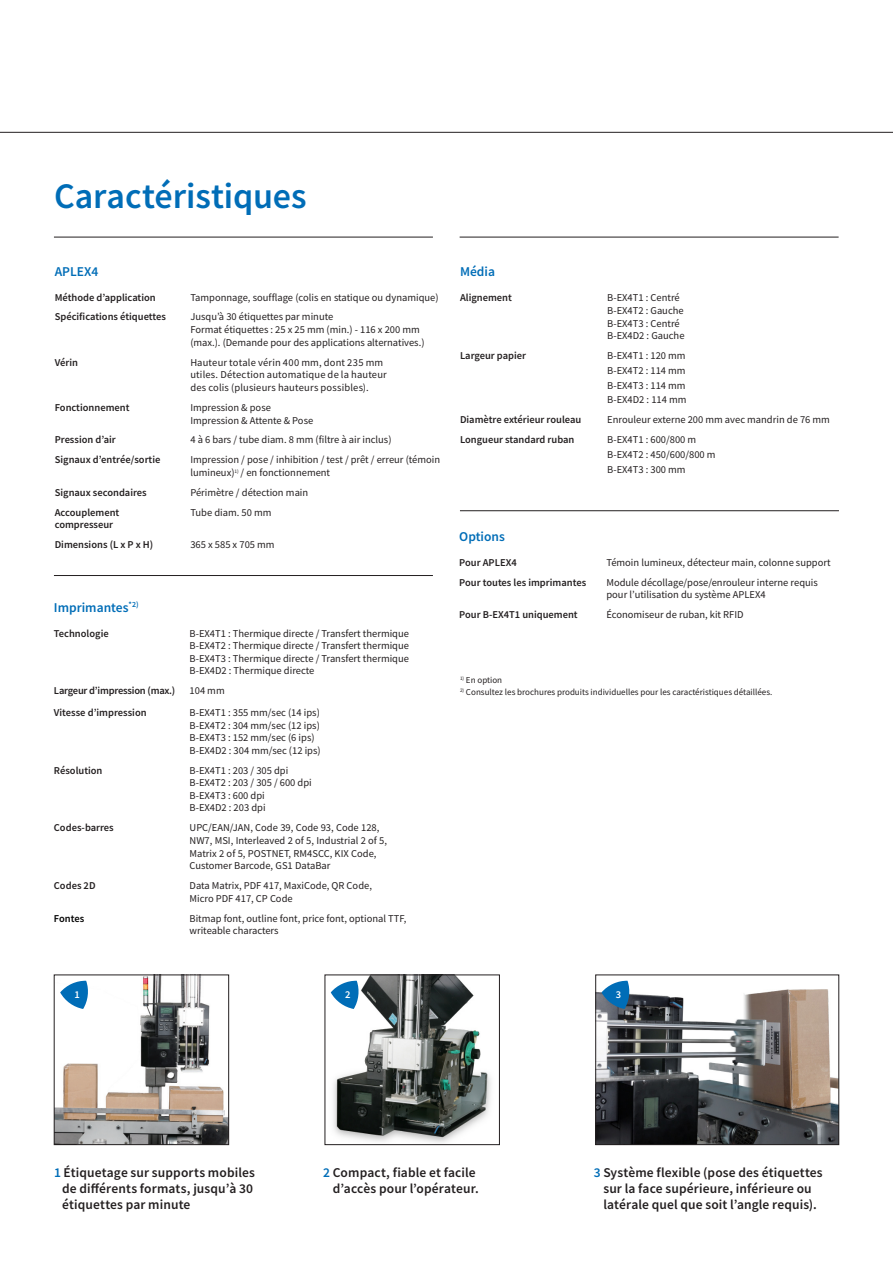
<style>
.page{position:relative;width:893px;height:1263px;background:#fff}
.page>*{position:absolute;margin:0;border:0;box-sizing:border-box;transform-origin:0 0}
.Section_title_gradient{font:500 36px "Toshiba Sans";letter-spacing:-.005em;color:#006db7}
.t1{font:500 13.5px/16.2px "Toshiba Sans";letter-spacing:.01em;color:#231f20;text-align:right}
.Table_section_tiltes{font:500 13.5px "Toshiba Sans";color:#006db7}
.Main_text_bullets_level_1{font:10.5px/12.6px "Toshiba Sans";color:#231f20}
.Table_text_Bold{font:10.5px/12.6px "Toshiba Sans";color:#231f20}
.Table_text_Bold-2{font:500 10.5px/12.6px "Toshiba Sans";color:#231f20}
.Table_text_Roman{font:10.5px/12.8px "Toshiba Sans";color:#231f20}
.Table_text_Bold-3{font:500 10.5px "Toshiba Sans";letter-spacing:-.02em;color:#231f20}
.Table_text_Bold-4{font:500 10.5px "Toshiba Sans";color:#000}
.t2{font:500 10.5px "Toshiba Sans";color:#fff}
.t3{font:9px "Toshiba Sans";color:#231f20}
.s1{color:#006db7}
</style>
<div class="page">
<hr style="left:0;top:132px;width:893px;height:1px;background:#231f20">
<hr style="left:54px;top:237px;width:379px;height:1px;background:#231f20">
<hr style="left:54px;top:575px;width:379px;height:1px;background:#231f20">
<hr style="left:460px;top:237px;width:379px;height:1px;background:#231f20">
<hr style="left:460px;top:510px;width:379px;height:1px;background:#231f20">
<img style="left:56px;top:977px;width:171px;height:166px">
<div style="left:54px;top:975px;width:175px;height:170px;border:1px solid #231f20"></div>
<svg style="left:60px;top:981px;width:29px;height:28px"></svg>
<img style="left:330px;top:977px;width:161px;height:166px">
<div style="left:325px;top:975px;width:175px;height:170px;border:1px solid #231f20"></div>
<svg style="left:331px;top:981px;width:29px;height:28px"></svg>
<img style="left:597px;top:980px;width:240px;height:163px">
<div style="left:595px;top:975px;width:244px;height:170px;border:1px solid #231f20"></div>
<svg style="left:601px;top:981px;width:30px;height:28px"></svg>
<p class="Section_title_gradient" style="left:54px;top:173px;width:254px">Caractéristiques</p>
<p class="Table_section_tiltes" style="left:55px;top:262px;width:45px">APLEX4</p>
<p class="Table_text_Bold-2" style="left:55px;top:291px;width:103px">Méthode d’application</p>
<p class="Main_text_bullets_level_1" style="left:190px;top:291px;width:250px">Tamponnage, soufflage (colis en statique ou dynamique)</p>
<p class="Table_text_Bold-2" style="left:55px;top:311px;width:113px">Spécifications étiquettes</p>
<p class="Table_text_Roman" style="left:190px;top:311px;width:144px">Jusqu’à 30 étiquettes par minute</p>
<p class="Table_text_Roman" style="left:190px;top:323px;width:236px">Format étiquettes : 25 x 25 mm (min.) - 116 x 200 mm (max.). (Demande pour des applications alternatives.)</p>
<p class="Table_text_Bold-2" style="left:55px;top:356px;width:25px">Vérin</p>
<p class="Main_text_bullets_level_1" style="left:190px;top:356px;width:198px">Hauteur totale vérin 400 mm, dont 235 mm utiles. Détection automatique de la hauteur des colis (plusieurs hauteurs possibles).</p>
<p class="Table_text_Bold-2" style="left:55px;top:401px;width:76px">Fonctionnement</p>
<p class="Table_text_Bold" style="left:190px;top:401px;width:82px">Impression &amp; pose</p>
<p class="Table_text_Bold" style="left:190px;top:414px;width:124px">Impression &amp; Attente &amp; Pose</p>
<p class="Table_text_Bold-2" style="left:55px;top:433px;width:63px">Pression d’air</p>
<p class="Main_text_bullets_level_1" style="left:190px;top:434px;width:203px">4 à 6 bars / tube diam. 8 mm (filtre à air inclus)</p>
<p class="Table_text_Bold-2" style="left:55px;top:453px;width:107px">Signaux d’entrée/sortie</p>
<p class="Table_text_Bold" style="left:190px;top:453px;width:251px">Impression / pose / inhibition / test / prêt / erreur (témoin lumineux)<sup>1)</sup> / en fonctionnement</p>
<p class="Table_text_Bold-2" style="left:55px;top:486px;width:94px">Signaux secondaires</p>
<p class="Main_text_bullets_level_1" style="left:190px;top:486px;width:119px">Périmètre / détection main</p>
<p class="Table_text_Bold-2" style="left:55px;top:506px;width:66px">Accouplement compresseur</p>
<p class="Main_text_bullets_level_1" style="left:190px;top:506px;width:83px">Tube diam. 50 mm</p>
<p class="Table_text_Bold-2" style="left:55px;top:538px;width:100px">Dimensions (L x P x H)</p>
<p class="Main_text_bullets_level_1" style="left:190px;top:538px;width:86px">365 x 585 x 705 mm</p>
<p class="Table_section_tiltes" style="left:54px;top:598px;width:86px">Imprimantes<sup>*2)</sup></p>
<p class="Table_text_Bold-2" style="left:54px;top:627px;width:56px">Technologie</p>
<p class="Table_text_Bold" style="left:190px;top:627px;width:221px">B-EX4T1 : Thermique directe / Transfert thermique</p>
<p class="Table_text_Bold" style="left:190px;top:639px;width:221px">B-EX4T2 : Thermique directe / Transfert thermique</p>
<p class="Table_text_Bold" style="left:190px;top:652px;width:221px">B-EX4T3 : Thermique directe / Transfert thermique</p>
<p class="Table_text_Bold" style="left:190px;top:665px;width:126px">B-EX4D2 : Thermique directe</p>
<p class="Table_text_Bold-3" style="left:54px;top:684px;width:123px">Largeur d’impression (max.)</p>
<p class="Table_text_Bold" style="left:190px;top:684px;width:37px">104 mm</p>
<p class="Table_text_Bold-2" style="left:54px;top:706px;width:94px">Vitesse d’impression</p>
<p class="Table_text_Bold" style="left:190px;top:706px;width:132px">B-EX4T1 : 355 mm/sec (14 ips)</p>
<p class="Table_text_Bold" style="left:190px;top:719px;width:132px">B-EX4T2 : 304 mm/sec (12 ips)</p>
<p class="Table_text_Bold" style="left:190px;top:731px;width:127px">B-EX4T3 : 152 mm/sec (6 ips)</p>
<p class="Table_text_Bold" style="left:190px;top:744px;width:133px">B-EX4D2 : 304 mm/sec (12 ips)</p>
<p class="Table_text_Bold-2" style="left:54px;top:764px;width:50px">Résolution</p>
<p class="Table_text_Bold" style="left:190px;top:764px;width:100px">B-EX4T1 : 203 / 305 dpi</p>
<p class="Table_text_Bold" style="left:190px;top:776px;width:124px">B-EX4T2 : 203 / 305 / 600 dpi</p>
<p class="Table_text_Bold" style="left:190px;top:789px;width:77px">B-EX4T3 : 600 dpi</p>
<p class="Table_text_Bold" style="left:190px;top:802px;width:78px">B-EX4D2 : 203 dpi</p>
<p class="Table_text_Bold-2" style="left:54px;top:821px;width:61px">Codes-barres</p>
<p class="Main_text_bullets_level_1" style="left:190px;top:821px;width:199px">UPC/EAN/JAN, Code 39, Code 93, Code 128,<br>NW7, MSI, Interleaved 2 of 5, Industrial 2 of 5,</p>
<p class="Main_text_bullets_level_1" style="left:190px;top:847px;width:188px">Matrix 2 of 5, POSTNET, RM4SCC, KIX Code,</p>
<p class="Main_text_bullets_level_1" style="left:190px;top:859px;width:142px">Customer Barcode, GS1 DataBar</p>
<p class="Table_text_Bold-2" style="left:54px;top:879px;width:43px">Codes 2D</p>
<p class="Main_text_bullets_level_1" style="left:190px;top:879px;width:184px">Data Matrix, PDF 417, MaxiCode, QR Code,</p>
<p class="Main_text_bullets_level_1" style="left:190px;top:892px;width:105px">Micro PDF 417, CP Code</p>
<p class="Table_text_Bold-4" style="left:54px;top:911px;width:32px">Fontes</p>
<p class="Main_text_bullets_level_1" style="left:190px;top:912px;width:218px">Bitmap font, outline font, price font, optional TTF, writeable characters</p>
<p class="Table_section_tiltes" style="left:460px;top:263px;width:37px">Média</p>
<p class="Table_text_Bold-2" style="left:460px;top:291px;width:53px">Alignement</p>
<p class="Table_text_Roman" style="left:607px;top:291px;width:74px">B-EX4T1 : Centré</p>
<p class="Table_text_Roman" style="left:607px;top:304px;width:78px">B-EX4T2 : Gauche</p>
<p class="Table_text_Roman" style="left:607px;top:317px;width:74px">B-EX4T3 : Centré</p>
<p class="Table_text_Roman" style="left:607px;top:329px;width:79px">B-EX4D2 : Gauche</p>
<p class="Table_text_Bold-2" style="left:460px;top:349px;width:68px">Largeur papier</p>
<p class="Table_text_Bold" style="left:607px;top:349px;width:80px">B-EX4T1 : 120 mm</p>
<p class="Table_text_Bold" style="left:607px;top:364px;width:80px">B-EX4T2 : 114 mm</p>
<p class="Table_text_Bold" style="left:607px;top:379px;width:80px">B-EX4T3 : 114 mm</p>
<p class="Table_text_Bold" style="left:607px;top:394px;width:81px">B-EX4D2 : 114 mm</p>
<p class="Table_text_Bold-2" style="left:460px;top:413px;width:123px">Diamètre extérieur rouleau</p>
<p class="Table_text_Bold" style="left:607px;top:413px;width:224px">Enrouleur externe 200 mm avec mandrin de 76 mm</p>
<p class="Table_text_Bold-2" style="left:460px;top:433px;width:116px">Longueur standard ruban</p>
<p class="Main_text_bullets_level_1" style="left:607px;top:433px;width:91px">B-EX4T1 : 600/800 m</p>
<p class="Main_text_bullets_level_1" style="left:607px;top:448px;width:110px">B-EX4T2 : 450/600/800 m</p>
<p class="Main_text_bullets_level_1" style="left:607px;top:463px;width:80px">B-EX4T3 : 300 mm</p>
<p class="Table_section_tiltes" style="left:459px;top:527px;width:47px">Options</p>
<p class="Table_text_Bold-2" style="left:459px;top:556px;width:59px">Pour APLEX4</p>
<p class="Main_text_bullets_level_1" style="left:606px;top:556px;width:226px">Témoin lumineux, détecteur main, colonne support</p>
<p class="Table_text_Bold-2" style="left:459px;top:576px;width:128px">Pour toutes les imprimantes</p>
<p class="Main_text_bullets_level_1" style="left:606px;top:576px;width:213px">Module décollage/pose/enrouleur interne requis</p>
<p class="Main_text_bullets_level_1" style="left:606px;top:588px;width:161px">pour l’utilisation du système APLEX4</p>
<p class="Table_text_Bold-2" style="left:459px;top:608px;width:120px">Pour B-EX4T1 uniquement</p>
<p class="Main_text_bullets_level_1" style="left:606px;top:608px;width:139px">Économiseur de ruban, kit RFID</p>
<p class="t3" style="left:460px;top:674px;width:44px"><sup>1)</sup> En option</p>
<p class="t3" style="left:460px;top:686px;width:314px"><sup>2)</sup> Consultez les brochures produits individuelles pour les caractéristiques détaillées.</p>
<p class="t2" style="left:74px;top:987px;width:7px">1</p>
<p class="t2" style="left:345px;top:987px;width:7px">2</p>
<p class="t2" style="left:616px;top:987px;width:7px">3</p>
<p class="t1" style="left:54px;top:1164px;width:202px"><span class="s1">1</span> Étiquetage sur supports mobiles</p>
<p class="t1" style="left:62px;top:1180px;width:192px">de différents formats, jusqu’à 30</p>
<p class="t1" style="left:62px;top:1196px;width:130px">étiquettes par minute</p>
<p class="t1" style="left:323px;top:1164px;width:157px"><span class="s1">2</span> Compact, fiable et facile d’accès pour l’opérateur.</p>
<p class="t1" style="left:594px;top:1164px;width:230px;text-align:center"><span class="s1">3</span> Système flexible (pose des étiquettes sur la face supérieure, inférieure ou latérale quel que soit l’angle requis).</p>
</div>
